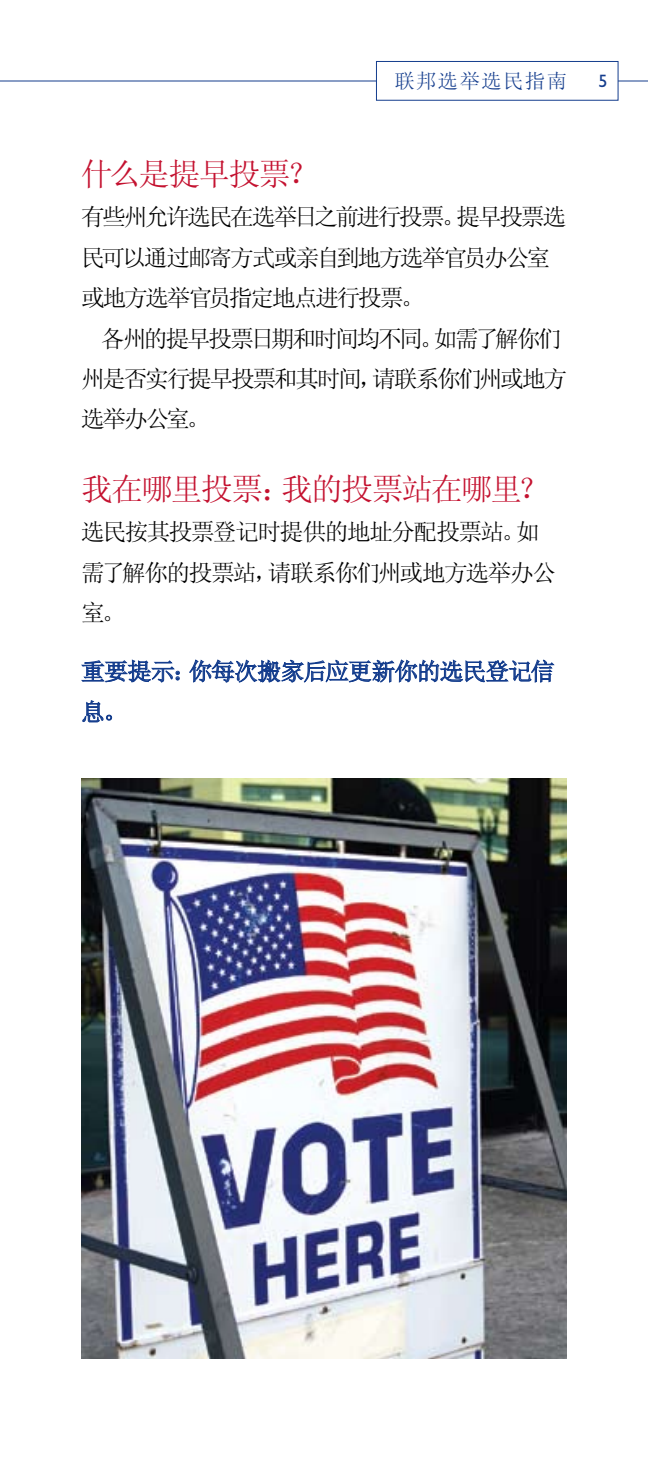
<style>
.page{position:relative;width:648px;height:1458px;background:#fff}
.page>*{position:absolute;margin:0;border:0;box-sizing:border-box;transform-origin:0 0}
.t1{font:31.5px "Sim Sun";letter-spacing:-.045em;color:#c41230}
.t2{font:23.62px/40.5px "Sim Sun";letter-spacing:-.09em;color:#000}
.t3{font:23.62px/40.5px "Sim Sun";letter-spacing:-.065em;color:#000}
.t4{font:23.62px/40.5px "Sim Sun";letter-spacing:-.03em;color:#143d8d}
.t5{font:20.25px "Sim Sun";letter-spacing:.075em;color:#143d8d}
.t6{font:18px "Gill Sans Std";color:#143d8d}
</style>
<div class="page">
<hr style="left:0;top:81px;width:648px;height:1px;background:#143d8d">
<div style="left:376px;top:61px;width:242px;height:40px;background:#fff;border:1px solid #143d8d"></div>
<svg style="left:81px;top:660px;width:99px;height:22px"></svg>
<svg style="left:189px;top:659px;width:366px;height:24px"></svg>
<svg style="left:82px;top:700px;width:30px;height:22px"></svg>
<img style="left:81px;top:779px;width:486px;height:579px">
<p class="t5" style="left:394px;top:71px;width:174px">联邦选举选民指南</p>
<p class="t6" style="left:598px;top:71px;width:10px">5</p>
<h1 class="t1" style="left:81px;top:158px;width:239px">什么是提早投票？</h1>
<p class="t2" style="left:81px;top:196px;width:487px">有些州允许选民在选举日之前进行投票。提早投票选民可以通过邮寄方式或亲自到地方选举官员办公室或地方选举官员指定地点进行投票。</p>
<p class="t2" style="left:81px;top:318px;width:487px;text-indent:20px">各州的提早投票日期和时间均不同。如需了解你们州是否实行提早投票和其时间，请联系你们州或地方选举办公室。</p>
<h1 class="t1" style="left:81px;top:473px;width:470px">我在哪里投票：我的投票站在哪里？</h1>
<p class="t3" style="left:81px;top:511px;width:477px">选民按其投票登记时提供的地址分配投票站。如需了解你的投票站，请联系你们州或地方选举办公室。</p>
<p class="t4" style="left:81px;top:651px;width:475px">重要提示：你每次搬家后应更新你的选民登记信息。</p>
</div>
